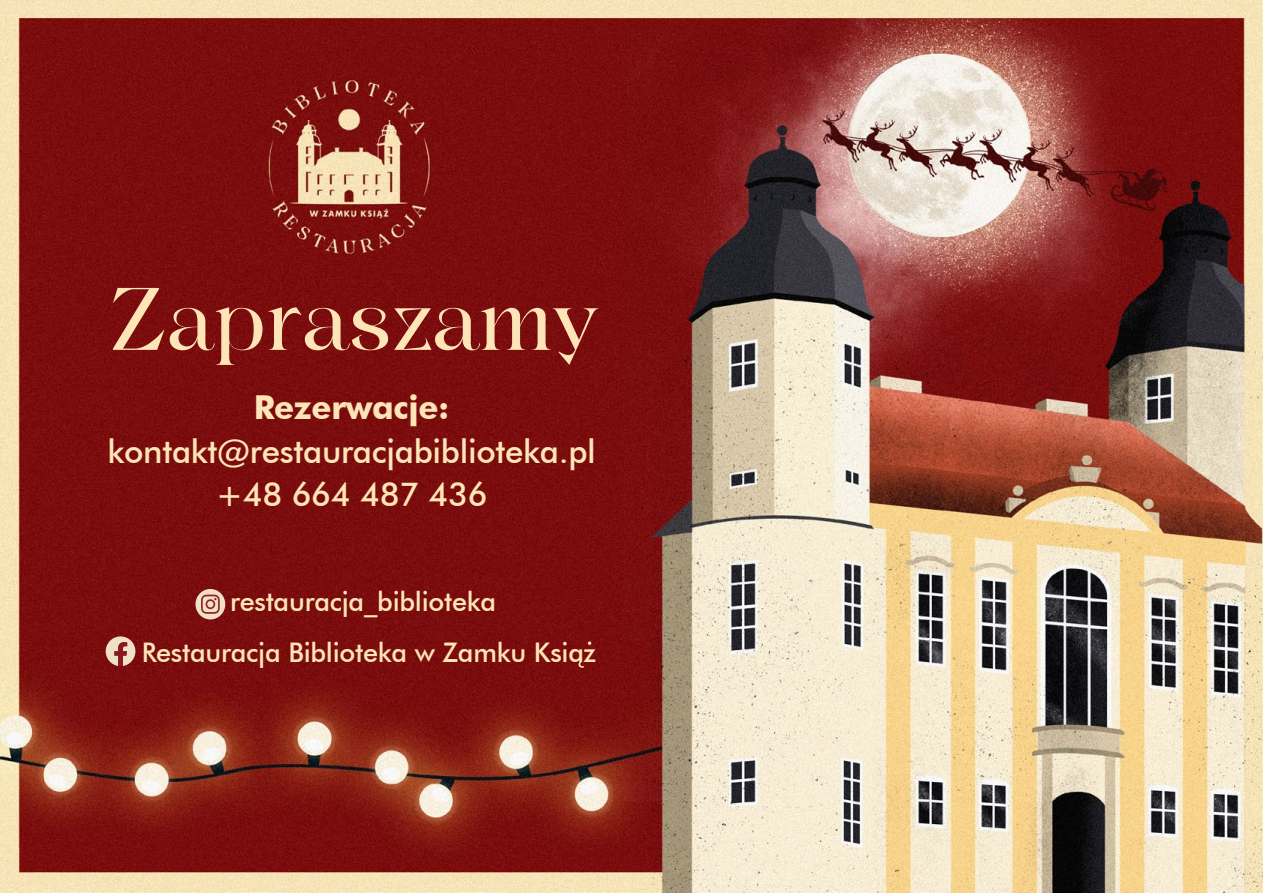
<style>
.page{position:relative;width:1263px;height:893px;background:#fff}
.page>*{position:absolute;margin:0;border:0;box-sizing:border-box;transform-origin:0 0}
.t1{font:88.5px "Amaline";letter-spacing:-.01em;color:#fee5b8}
.t2{font:500 33px/43.5px "Futura BT";letter-spacing:-.01em;color:#fee5b8;text-align:center}
.t3{font:700 33px "Futura BT";letter-spacing:-.01em;color:#fee5b8}
.t4{font:500 27px/50.4px "Futura BT";letter-spacing:-.01em;color:#fee5b8;text-align:center}
</style>
<div class="page">
<img style="left:0;top:0;width:1263px;height:893px">
<div style="left:195px;top:589px;width:30px;height:30px;background:#f0e0c7;border-radius:50%"></div>
<svg style="left:201px;top:595px;width:19px;height:19px"></svg>
<svg style="left:578px;top:661px;width:6px;height:7px"></svg>
<svg style="left:588px;top:641px;width:3px;height:4px"></svg>
<svg style="left:106px;top:636px;width:29px;height:30px"></svg>
<h1 class="t1" style="left:109px;top:267px;width:492px">Zapraszamy</h1>
<p class="t3" style="left:254px;top:388px;width:197px">Rezerwacje:</p>
<p class="t2" style="left:107px;top:429px;width:490px">kontakt@restauracjabiblioteka.pl +48 664 487 436</p>
<p class="t4" style="left:142px;top:576px;width:456px">restauracja_biblioteka<br>Restauracja Biblioteka w Zamku Ksiaz</p>
</div>
